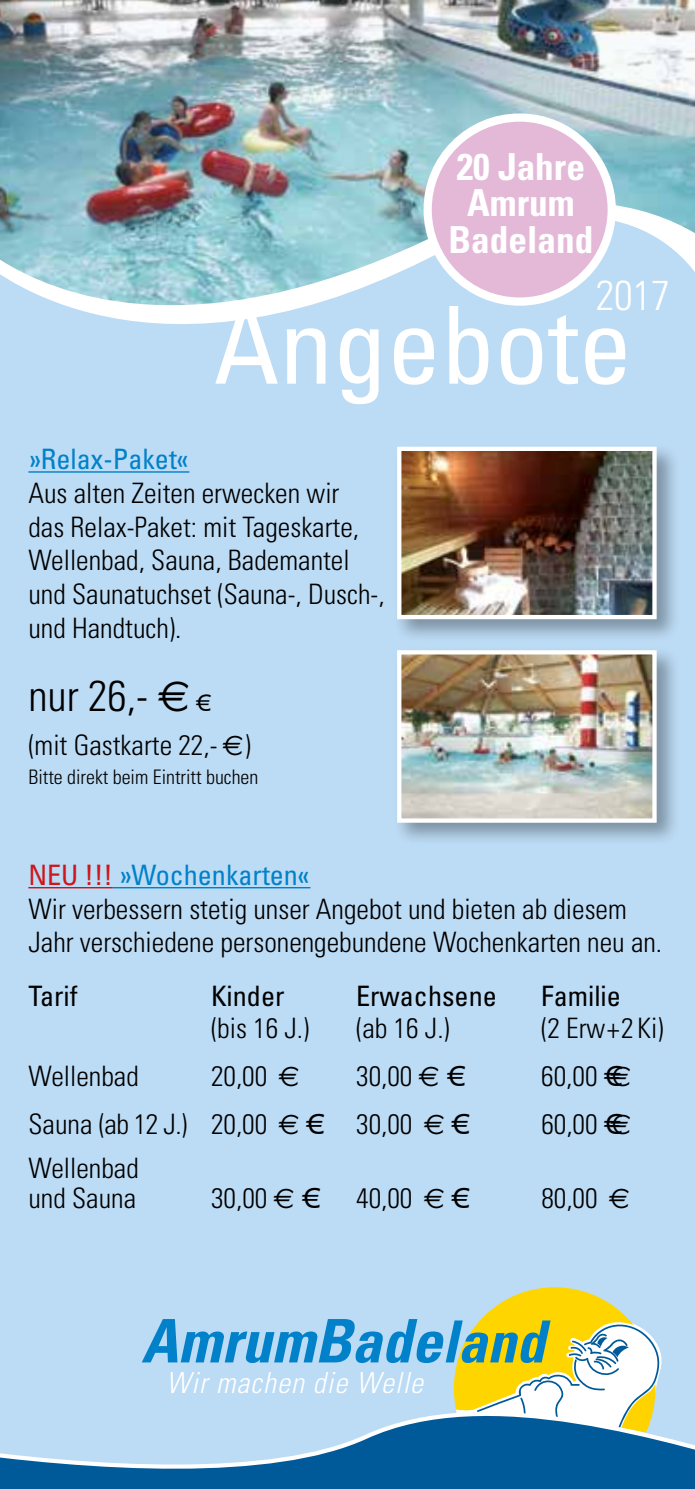
<style>
.page{position:relative;width:695px;height:1489px;background:#fff}
.page>*{position:absolute;margin:0;border:0;box-sizing:border-box;transform-origin:0 0}
.t1{font:condensed 107.5px "Univers";color:#fff}
.t2{font:italic 700 condensed 60px "Univers";color:#0081c9}
.t3{font:300 condensed 43px "Univers";color:#000}
.t4{font:300 condensed 41.75px "Univers";color:#fff}
.t5{font:700 condensed 37.25px/36.5px "Univers";color:#fff;text-align:center}
.t6{font:italic 300 condensed 29px "Univers";letter-spacing:.04em;color:#fff}
.t7{font:300 condensed 28px/33.8px "Univers";color:#000}
.t8{font:condensed 28px "Univers";color:#000}
.t9{font:condensed 28px "Univers";color:#0081c9}
.t10{font:300 condensed 20px "Univers";color:#000}
.s1{font-family:"Euro Sans";font-weight:400;font-stretch:normal}
.s2{font-size:23px}
.s3{font-weight:400;color:#cd171a}
.s4{font-weight:400;color:#0081c9}
.s5{font-size:58px}
</style>
<div class="page">
<div style="left:0;top:0;width:694px;height:1488px;background:#bcdbf4"></div>
<svg style="left:454px;top:1287px;width:208px;height:88px"></svg>
<svg style="left:0;top:1375px;width:694px;height:113px"></svg>
<hr style="left:28px;top:471px;width:161px;height:1px;background:#0081c9">
<hr style="left:28px;top:887px;width:85px;height:1px;background:#cd171a">
<hr style="left:113px;top:887px;width:197px;height:1px;background:#0081c9">
<svg style="left:95px;top:314px;width:178px;height:10px;fill:#fff"></svg>
<img style="left:0;top:0;width:694px;height:314px">
<div style="left:427px;top:117px;width:184px;height:184px;background:#e4b9d8;border-radius:50%"></div>
<div style="left:423px;top:113px;width:192px;height:193px;border:8px solid #fff;border-radius:50%"></div>
<div style="left:393px;top:443px;width:287px;height:200px;background:#000;opacity:.33"></div>
<img style="left:402px;top:451px;width:249px;height:163px">
<div style="left:397px;top:446px;width:259px;height:173px;border:4px solid #fff"></div>
<div style="left:393px;top:646px;width:287px;height:200px;background:#000;opacity:.33"></div>
<img style="left:402px;top:655px;width:249px;height:162px">
<div style="left:397px;top:650px;width:259px;height:172px;border:4px solid #fff"></div>
<h3 class="t5" style="left:448px;top:147px;width:146px">20 Jahre<br>Amrum<br>Badeland</h3>
<h3 class="t4" style="left:595px;top:270px;width:76px">2017</h3>
<h1 class="t1" style="left:214px;top:277px;width:420px">Angebote</h1>
<p class="t9" style="left:28px;top:441px;width:162px">»Relax-Paket«</p>
<p class="t7" style="left:28px;top:476px;width:358px">Aus alten Zeiten erwecken wir<br>das Relax-Paket: mit Tageskarte,<br>Wellenbad, Sauna, Bademantel und Saunatuchset (Sauna-, Dusch-, und Handtuch).</p>
<h3 class="t3" style="left:28px;top:670px;width:174px">nur 26,- <span class="s1">1</span> <span class="s2">€</span></h3>
<p class="t7" style="left:28px;top:728px;width:224px">(mit Gastkarte 22,- <span class="s1">1</span>)</p>
<p class="t10" style="left:28px;top:764px;width:231px">Bitte direkt beim Eintritt buchen</p>
<p class="t7" style="left:28px;top:858px;width:635px"><span class="s3">NEU !!!</span> <span class="s4">»Wochenkarten«<br></span>Wir verbessern stetig unser Angebot und bieten ab diesem<br>Jahr verschiedene personengebundene Wochenkarten neu an.</p>
<p class="t8" style="left:28px;top:978px;width:51px">Tarif</p>
<p class="t8" style="left:211px;top:978px;width:75px">Kinder</p>
<p class="t8" style="left:356px;top:978px;width:142px">Erwachsene</p>
<p class="t8" style="left:541px;top:978px;width:81px">Familie</p>
<p class="t7" style="left:211px;top:1011px;width:100px">(bis 16 J.)</p>
<p class="t7" style="left:356px;top:1011px;width:95px">(ab 16 J.)</p>
<p class="t7" style="left:541px;top:1011px;width:124px">(2 Erw+2 Ki)</p>
<p class="t7" style="left:28px;top:1059px;width:112px">Wellenbad</p>
<p class="t7" style="left:211px;top:1059px;width:90px">20,00 <span class="s1">1</span></p>
<p class="t7" style="left:356px;top:1059px;width:85px">30,00 <span class="s1">1</span></p>
<p class="t7" style="left:541px;top:1059px;width:91px">60,00 €<span class="s1">1</span></p>
<p class="t7" style="left:28px;top:1106px;width:285px">Sauna (ab 12 J.) 20,00 <span class="s1">1</span> €</p>
<p class="t7" style="left:356px;top:1106px;width:103px">30,00 <span class="s1">1</span> €</p>
<p class="t7" style="left:541px;top:1106px;width:91px">60,00 €<span class="s1">1</span></p>
<p class="t7" style="left:28px;top:1153px;width:112px;line-height:30px">Wellenbad und Sauna</p>
<p class="t7" style="left:211px;top:1181px;width:85px">30,00 <span class="s1">1</span></p>
<p class="t7" style="left:356px;top:1181px;width:103px">40,00 <span class="s1">1</span> €</p>
<p class="t7" style="left:541px;top:1181px;width:90px">80,00 <span class="s1">1</span></p>
<h2 class="t2" style="left:141px;top:1304px;width:405px">AmrumBade<span class="s5">land</span></h2>
<p class="t6" style="left:166px;top:1364px;width:258px">Wir machen die Welle</p>
</div>
